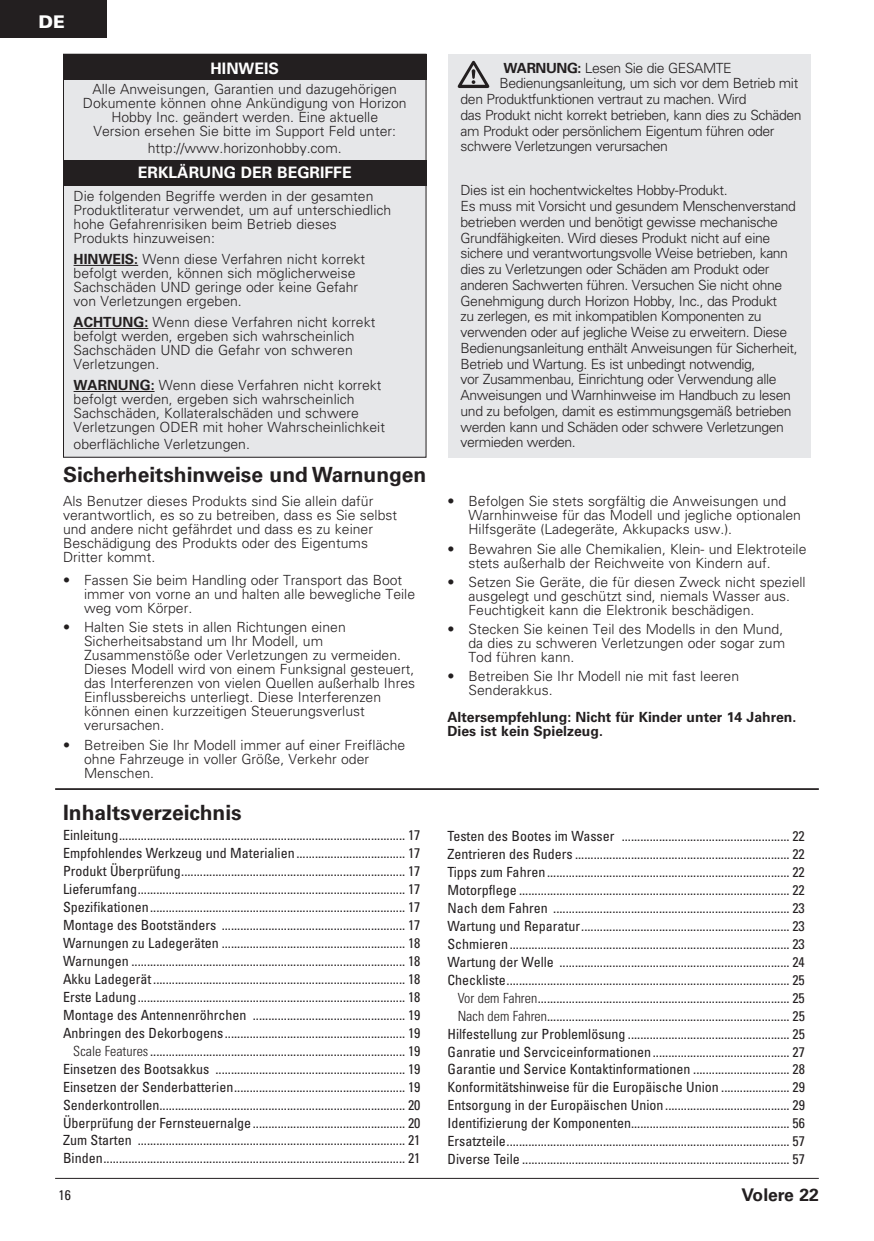
<style>
.page{position:relative;width:874px;height:1241px;background:#fff}
.page>*{position:absolute;margin:0;border:0;box-sizing:border-box;transform-origin:0 0}
.t1{font:700 21px "Univers LT Std";color:#231f20}
.t2{font:700 17.5px "Univers LT Std";color:#231f20}
.t3{font:900 17.5px "Univers LT Std";color:#fff}
.t4{font:700 15.75px "Univers LT Std";color:#fff}
.t5{font:condensed 14px/17.8px "Univers LT Std";color:#231f20;text-align:right}
.t6{font:300 14px/14px "Univers LT Std";color:#231f20}
.t7{font:300 14px/15.8px "Univers LT Std";letter-spacing:-.03em;color:#231f20}
.t8{font:700 14px/14px "Univers LT Std";color:#231f20}
.s1{font-weight:700}
.s2{font-weight:300}
</style>
<div class="page">
<hr style="left:55px;top:1177px;width:763px;height:1px;background:#231f20">
<div style="left:0;top:0;width:106px;height:38px;background:#231f20"></div>
<div style="left:447px;top:54px;width:363px;height:403px;background:#e6e7e9"></div>
<div style="left:63px;top:54px;width:363px;height:403px;background:#e6e7e9"></div>
<div style="left:63px;top:160px;width:363px;height:25px;background:#231f20"></div>
<div style="left:63px;top:55px;width:363px;height:25px;background:#231f20"></div>
<hr style="left:74px;top:265px;width:64px;height:1px;background:#231f20">
<hr style="left:74px;top:328px;width:74px;height:1px;background:#231f20">
<hr style="left:74px;top:391px;width:80px;height:1px;background:#231f20">
<hr style="left:55px;top:788px;width:763px;height:1px;background:#231f20">
<svg style="left:457px;top:61px;width:32px;height:27px"></svg>
<p class="t3" style="left:38px;top:10px;width:28px">DE</p>
<p class="t4" style="left:210px;top:59px;width:70px">HINWEIS</p>
<p class="t6" style="left:83px;top:82px;width:325px;text-align:center">Alle Anweisungen, Garantien und dazugehörigen Dokumente können ohne Ankündigung von Horizon Hobby Inc. geändert werden. Eine aktuelle<br>Version ersehen Sie bitte im Support Feld unter:</p>
<p class="t6" style="left:148px;top:141px;width:195px">http://www.horizonhobby.com.</p>
<p class="t4" style="left:138px;top:163px;width:215px">ERKLÄRUNG DER BEGRIFFE</p>
<p class="t6" style="left:74px;top:189px;width:319px">Die folgenden Begriffe werden in der gesamten Produktliteratur verwendet, um auf unterschiedlich hohe Gefahrenrisiken beim Betrieb dieses Produkts hinzuweisen:</p>
<p class="t6" style="left:74px;top:252px;width:293px"><span class="s1">HINWEIS:</span> Wenn diese Verfahren nicht korrekt befolgt werden, können sich möglicherweise Sachschäden UND geringe oder keine Gefahr von Verletzungen ergeben.</p>
<p class="t6" style="left:74px;top:315px;width:303px"><span class="s1">ACHTUNG:</span> Wenn diese Verfahren nicht korrekt befolgt werden, ergeben sich wahrscheinlich Sachschäden UND die Gefahr von schweren Verletzungen.</p>
<p class="t6" style="left:74px;top:378px;width:313px"><span class="s1">WARNUNG:</span> Wenn diese Verfahren nicht korrekt befolgt werden, ergeben sich wahrscheinlich Sachschäden, Kollateralschäden und schwere Verletzungen ODER mit hoher Wahrscheinlichkeit</p>
<p class="t6" style="left:74px;top:437px;width:178px">oberflächliche Verletzungen.</p>
<h1 class="t1" style="left:63px;top:462px;width:364px">Sicherheitshinweise und Warnungen</h1>
<p class="t6" style="left:63px;top:494px;width:335px">Als Benutzer dieses Produkts sind Sie allein dafür verantwortlich, es so zu betreiben, dass es Sie selbst und andere nicht gefährdet und dass es zu keiner Beschädigung des Produkts oder des Eigentums Dritter kommt.</p>
<p class="t6" style="left:84px;top:573px;width:332px;text-indent:-21px">• Fassen Sie beim Handling oder Transport das Boot immer von vorne an und halten alle bewegliche Teile weg vom Körper.</p>
<p class="t6" style="left:84px;top:620px;width:332px;text-indent:-21px">• Halten Sie stets in allen Richtungen einen Sicherheitsabstand um Ihr Modell, um Zusammenstöße oder Verletzungen zu vermeiden.<br>Dieses Modell wird von einem Funksignal gesteuert, das Interferenzen von vielen Quellen außerhalb Ihres Einflussbereichs unterliegt. Diese Interferenzen können einen kurzzeitigen Steuerungsverlust verursachen.</p>
<p class="t6" style="left:84px;top:737px;width:322px;text-indent:-21px">• Betreiben Sie Ihr Modell immer auf einer Freifläche ohne Fahrzeuge in voller Größe, Verkehr oder<br>Menschen.</p>
<p class="t7" style="left:503px;top:60px;width:230px"><span class="s1">WARNUNG:</span> Lesen Sie die GESAMTE</p>
<p class="t7" style="left:499px;top:76px;width:300px">Bedienungsanleitung, um sich vor dem Betrieb mit</p>
<p class="t7" style="left:460px;top:91px;width:287px">den Produktfunktionen vertraut zu machen. Wird</p>
<p class="t7" style="left:460px;top:107px;width:342px">das Produkt nicht korrekt betrieben, kann dies zu Schäden</p>
<p class="t7" style="left:460px;top:123px;width:315px">am Produkt oder persönlichem Eigentum führen oder</p>
<p class="t7" style="left:460px;top:139px;width:209px">schwere Verletzungen verursachen</p>
<p class="t7" style="left:460px;top:182px;width:338px">Dies ist ein hochentwickeltes Hobby-Produkt.<br>Es muss mit Vorsicht und gesundem Menschenverstand betrieben werden und benötigt gewisse mechanische Grundfähigkeiten. Wird dieses Produkt nicht auf eine sichere und verantwortungsvolle Weise betrieben, kann dies zu Verletzungen oder Schäden am Produkt oder anderen Sachwerten führen. Versuchen Sie nicht ohne Genehmigung durch Horizon Hobby, Inc., das Produkt<br>zu zerlegen, es mit inkompatiblen Komponenten zu verwenden oder auf jegliche Weise zu erweitern. Diese Bedienungsanleitung enthält Anweisungen für Sicherheit, Betrieb und Wartung. Es ist unbedingt notwendig,<br>vor Zusammenbau, Einrichtung oder Verwendung alle Anweisungen und Warnhinweise im Handbuch zu lesen und zu befolgen, damit es estimmungsgemäß betrieben werden kann und Schäden oder schwere Verletzungen vermieden werden.</p>
<p class="t6" style="left:468px;top:494px;width:334px;text-indent:-21px">• Befolgen Sie stets sorgfältig die Anweisungen und<br>Warnhinweise für das Modell und jegliche optionalen<br>Hilfsgeräte (Ladegeräte, Akkupacks usw.).</p>
<p class="t6" style="left:468px;top:541px;width:339px;text-indent:-21px">• Bewahren Sie alle Chemikalien, Klein- und Elektroteile stets außerhalb der Reichweite von Kindern auf.</p>
<p class="t6" style="left:468px;top:575px;width:338px;text-indent:-21px">• Setzen Sie Geräte, die für diesen Zweck nicht speziell ausgelegt und geschützt sind, niemals Wasser aus.<br>Feuchtigkeit kann die Elektronik beschädigen.</p>
<p class="t6" style="left:468px;top:622px;width:318px;text-indent:-21px">• Stecken Sie keinen Teil des Modells in den Mund, da dies zu schweren Verletzungen oder sogar zum<br>Tod führen kann.</p>
<p class="t6" style="left:468px;top:669px;width:272px;text-indent:-21px">• Betreiben Sie Ihr Modell nie mit fast leeren<br>Senderakkus.</p>
<p class="t8" style="left:447px;top:709px;width:350px">Altersempfehlung: Nicht für Kinder unter 14 Jahren.<br>Dies ist kein Spielzeug.</p>
<h1 class="t1" style="left:63px;top:799px;width:180px">Inhaltsverzeichnis</h1>
<p class="t5" style="left:63px;top:826px;width:358px">Einleitung............................................................................................ 17<br>Empfohlendes Werkzeug und Materialien................................... 17<br>Produkt Überprüfung........................................................................ 17<br>Lieferumfang...................................................................................... 17<br>Spezifikationen.................................................................................. 17<br>Montage des Bootständers ........................................................... 17<br>Warnungen zu Ladegeräten ........................................................... 18<br>Warnungen ........................................................................................ 18<br>Akku Ladegerät ................................................................................. 18<br>Erste Ladung...................................................................................... 18<br>Montage des Antennenröhrchen ................................................. 19<br>Anbringen des Dekorbogens .......................................................... 19<br><span class="s2">Scale Features</span>.................................................................................. 19<br>Einsetzen des Bootsakkus ............................................................. 19<br>Einsetzen der Senderbatterien....................................................... 19<br>Senderkontrollen............................................................................... 20<br>Überprüfung der Fernsteuernalge................................................. 20<br>Zum Starten ...................................................................................... 21<br>Binden................................................................................................. 21</p>
<p class="t5" style="left:447px;top:826px;width:359px">Testen des Bootes im Wasser ...................................................... 22<br>Zentrieren des Ruders ..................................................................... 22<br>Tipps zum Fahren.............................................................................. 22<br>Motorpflege ....................................................................................... 22<br>Nach dem Fahren ............................................................................ 23<br>Wartung und Reparatur................................................................... 23<br>Schmieren.......................................................................................... 23<br>Wartung der Welle .......................................................................... 24<br>Checkliste........................................................................................... 25<br><span class="s2">Vor dem Fahren</span>................................................................................. 25<br><span class="s2">Nach dem Fahren</span>.............................................................................. 25<br>Hilfestellung zur Problemlösung .................................................... 25<br>Ganratie und Servciceinformationen............................................ 27<br>Garantie und Service Kontaktinformationen ............................... 28<br>Konformitätshinweise für die Europäische Union ...................... 29<br>Entsorgung in der Europäischen Union........................................ 29<br>Identifizierung der Komponenten................................................... 56<br>Ersatzteile........................................................................................... 57<br>Diverse Teile ...................................................................................... 57</p>
<p class="t5" style="left:59px;top:1185px;width:14px">16</p>
<p class="t2" style="left:741px;top:1184px;width:79px">Volere 22</p>
</div>
